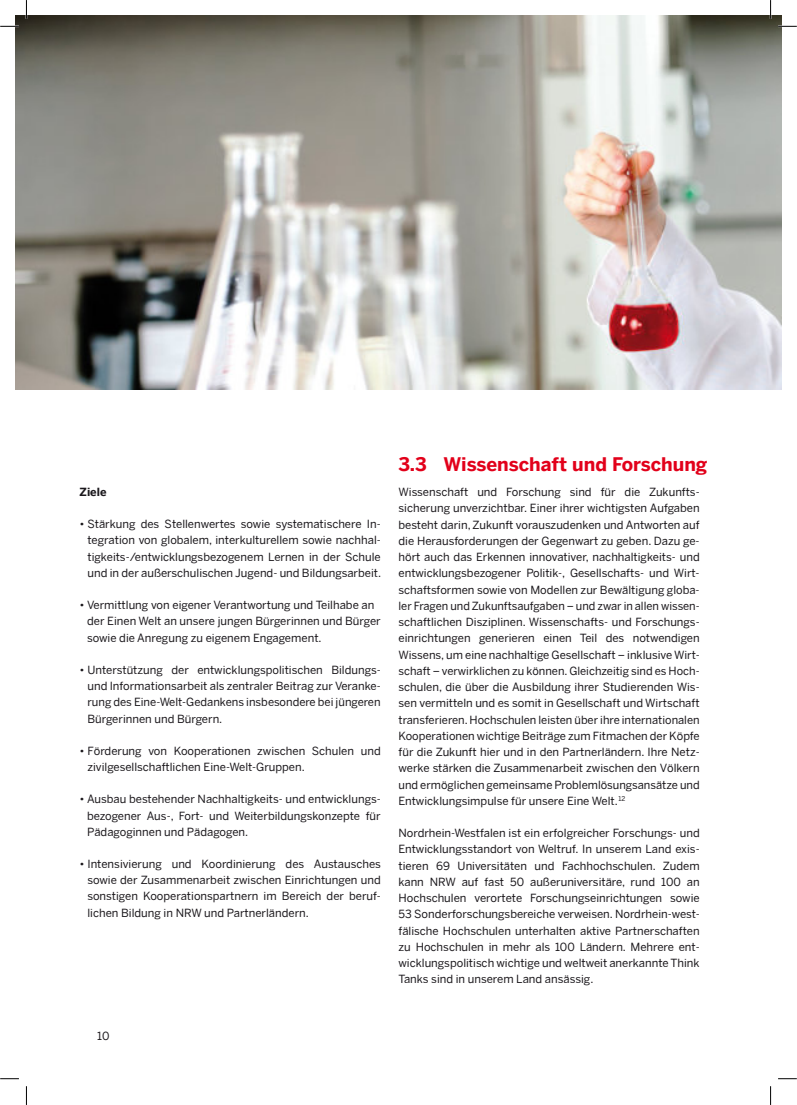
<style>
.page{position:relative;width:797px;height:1105px;background:#fff}
.page>*{position:absolute;margin:0;border:0;box-sizing:border-box;transform-origin:0 0}
.t1{font:700 18.75px "Benton Sans";color:#e2001a}
.t2{font:11.25px/16.2px "Benton Sans";color:#1a171b;text-align:justify}
.t3{font:700 11.25px "Benton Sans";color:#1a171b}
</style>
<div class="page">
<img style="left:16px;top:16px;width:765px;height:374px">
<svg style="left:0;top:26px;width:19px;height:1px"></svg>
<svg style="left:778px;top:26px;width:19px;height:1px"></svg>
<svg style="left:0;top:1078px;width:19px;height:1px"></svg>
<svg style="left:778px;top:1078px;width:19px;height:1px"></svg>
<svg style="left:26px;top:0;width:1px;height:19px"></svg>
<svg style="left:26px;top:1086px;width:1px;height:19px"></svg>
<svg style="left:770px;top:0;width:1px;height:19px"></svg>
<svg style="left:770px;top:1086px;width:1px;height:19px"></svg>
<p class="t3" style="left:80px;top:487px;width:29px">Ziele</p>
<p class="t2" style="left:87px;top:517px;width:295px;text-indent:-8px">• Stärkung des Stellenwertes sowie systematischere In&shy;tegration von globalem, interkulturellem sowie nachhal&shy;tigkeits-/entwicklungsbezogenem Lernen in der Schule und in der außerschulischen Jugend- und Bildungsarbeit.</p>
<p class="t2" style="left:87px;top:598px;width:295px;text-align:left;text-indent:-8px">• Vermittlung von eigener Verantwortung und Teilhabe an der Einen Welt an unsere jungen Bürgerinnen und Bürger sowie die Anregung zu eigenem Engagement.</p>
<p class="t2" style="left:87px;top:663px;width:295px;text-indent:-8px">• Unterstützung der entwicklungspolitischen Bildungs&shy;und Informationsarbeit als zentraler Beitrag zur Veranke&shy;rung des Eine-Welt-Gedankens insbesondere bei jüngeren Bürgerinnen und Bürgern.</p>
<p class="t2" style="left:87px;top:743px;width:295px;text-indent:-8px">• Förderung von Kooperationen zwischen Schulen und zivilgesellschaftlichen Eine-Welt-Gruppen.</p>
<p class="t2" style="left:87px;top:792px;width:295px;text-indent:-8px">• Ausbau bestehender Nachhaltigkeits- und entwicklungs&shy;bezogener Aus-, Fort- und Weiterbildungskonzepte für Pädagoginnen und Pädagogen.</p>
<p class="t2" style="left:87px;top:857px;width:295px;text-indent:-8px">• Intensivierung und Koordinierung des Austausches sowie der Zusammenarbeit zwischen Einrichtungen und sonstigen Kooperationspartnern im Bereich der beruf&shy;lichen Bildung in NRW und Partnerländern.</p>
<h1 class="t1" style="left:398px;top:456px;width:310px">3.3 Wissenschaft und Forschung</h1>
<p class="t2" style="left:398px;top:485px;width:303px">Wissenschaft und Forschung sind für die Zukunfts&shy;sicherung unverzichtbar. Einer ihrer wichtigsten Aufgaben besteht darin, Zukunft vorauszudenken und Antworten auf die Herausforderungen der Gegenwart zu geben. Dazu ge&shy;hört auch das Erkennen innovativer, nachhaltigkeits- und entwicklungsbezogener Politik-, Gesellschafts- und Wirt&shy;schaftsformen sowie von Modellen zur Bewältigung globa&shy;ler Fragen und Zukunftsaufgaben – und zwar in allen wissen&shy;schaftlichen Disziplinen. Wissenschafts- und Forschungs&shy;einrichtungen generieren einen Teil des notwendigen Wissens, um eine nachhaltige Gesellschaft – inklusive Wirt&shy;schaft – verwirklichen zu können. Gleichzeitig sind es Hoch&shy;schulen, die über die Ausbildung ihrer Studierenden Wis&shy;sen vermitteln und es somit in Gesellschaft und Wirtschaft transferieren. Hochschulen leisten über ihre internationalen Kooperationen wichtige Beiträge zum Fitmachen der Köpfe für die Zukunft hier und in den Partnerländern. Ihre Netz&shy;werke stärken die Zusammenarbeit zwischen den Völkern und ermöglichen gemeinsame Problemlösungsansätze und Entwicklungsimpulse für unsere Eine Welt.<sup>12</sup></p>
<p class="t2" style="left:398px;top:826px;width:303px">Nordrhein-Westfalen ist ein erfolgreicher Forschungs- und Entwicklungsstandort von Weltruf. In unserem Land exis&shy;tieren 69 Universitäten und Fachhochschulen. Zudem kann NRW auf fast 50 außeruniversitäre, rund 100 an Hochschulen verortete Forschungseinrichtungen sowie 53 Sonderforschungsbereiche verweisen. Nordrhein-west&shy;fälische Hochschulen unterhalten aktive Partnerschaften zu Hochschulen in mehr als 100 Ländern. Mehrere ent&shy;wicklungspolitisch wichtige und weltweit anerkannte Think Tanks sind in unserem Land ansässig.</p>
<p class="t2" style="left:97px;top:1028px;width:14px">10</p>
</div>
